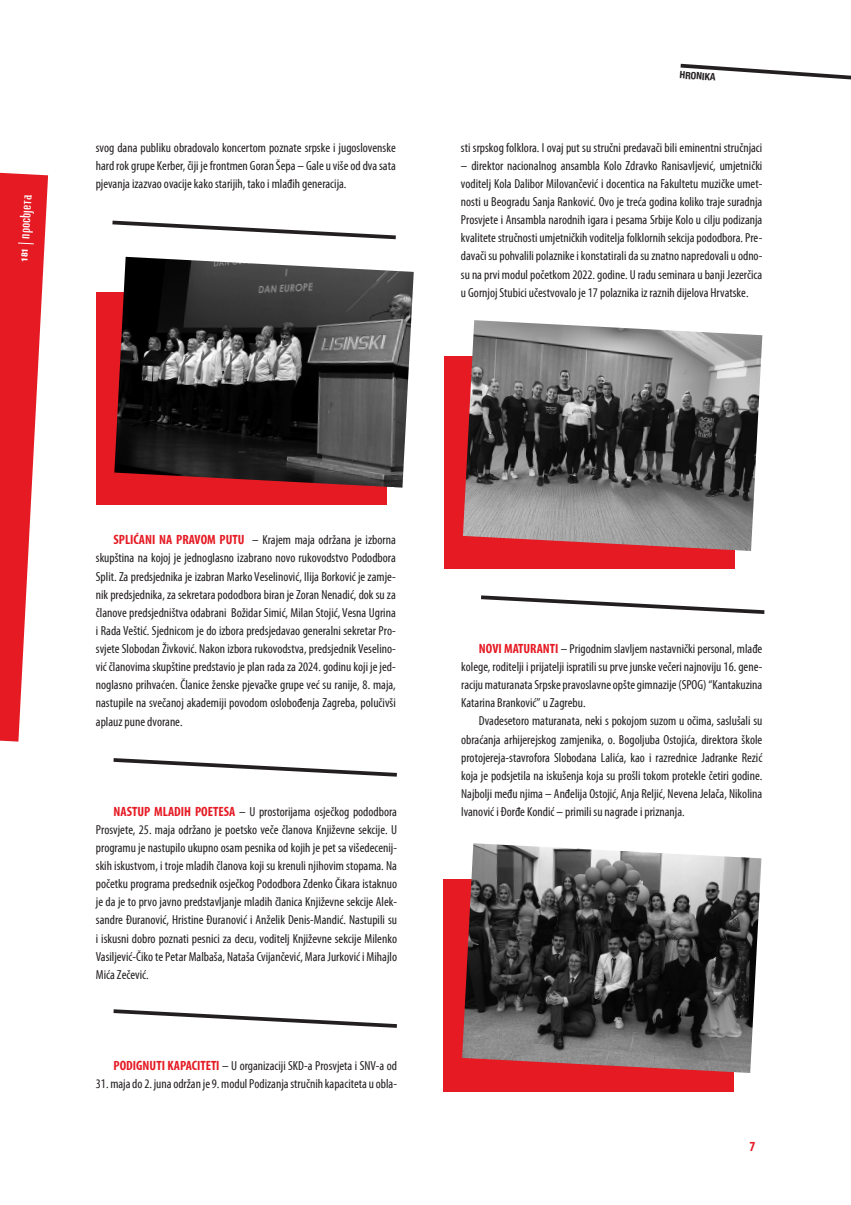
<style>
.page{position:relative;width:851px;height:1205px;background:#fff}
.page>*{position:absolute;margin:0;border:0;box-sizing:border-box;transform-origin:0 0}
.t1{font:13.75px "Bedrock Cirilica";color:#fff}
.t2{font:13.75px "cir MRD Deb Kond";color:#e51a23}
.t3{font:13.12px/18.1px "cir MRD Std Kond";color:#231f20;text-align:justify}
.t4{font:10px "cir HEL Vn Deb Kond";color:#231f20}
.s1{font-family:"cir MRD Deb Kond";font-size:13.5px;color:#e51a23}
</style>
<div class="page">
<svg style="left:680px;top:63px;width:170px;height:17px"></svg>
<svg style="left:112px;top:220px;width:284px;height:20px"></svg>
<div style="left:96px;top:292px;width:290px;height:213px;background:#e51a23"></div>
<img style="left:114px;top:257px;width:299px;height:231px">
<svg style="left:113px;top:758px;width:284px;height:19px"></svg>
<svg style="left:113px;top:1009px;width:284px;height:19px"></svg>
<div style="left:444px;top:356px;width:291px;height:212px;background:#e51a23"></div>
<img style="left:463px;top:320px;width:299px;height:231px">
<svg style="left:481px;top:595px;width:284px;height:19px"></svg>
<div style="left:443px;top:879px;width:291px;height:212px;background:#e51a23"></div>
<img style="left:462px;top:843px;width:299px;height:230px">
<svg style="left:0;top:172px;width:48px;height:569px"></svg>
<p class="t1" style="left:18px;top:238px;width:46px;rotate:-87deg">prosvjeta</p>
<p class="t4" style="left:680px;top:69px;width:37px;rotate:4deg">HRONIKA</p>
<p class="t3" style="left:96px;top:138px;width:301px">svog dana publiku obradovalo koncertom poznate srpske i jugoslovenske hard rok grupe Kerber, čiji je frontmen Goran Šepa – Gale u više od dva sata pjevanja izazvao ovacije kako starijih, tako i mlađih generacija.</p>
<p class="t3" style="left:461px;top:138px;width:303px">sti srpskog folklora. I ovaj put su stručni predavači bili eminentni stručnjaci</p>
<p class="t3" style="left:461px;top:157px;width:303px">– direktor nacionalnog ansambla Kolo Zdravko Ranisavljević, umjetnički voditelj Kola Dalibor Milovančević i docentica na Fakultetu muzičke umet&shy;nosti u Beogradu Sanja Ranković. Ovo je treća godina koliko traje suradnja Prosvjete i Ansambla narodnih igara i pesama Srbije Kolo u cilju podizanja kvalitete stručnosti umjetničkih voditelja folklornih sekcija pododbora. Pre&shy;davači su pohvalili polaznike i konstatirali da su znatno napredovali u odno&shy;su na prvi modul početkom 2022. godine. U radu seminara u banji Jezerčica u Gornjoj Stubici učestvovalo je 17 polaznika iz raznih dijelova Hrvatske.</p>
<p class="t3" style="left:96px;top:530px;width:301px;text-indent:18px"><span class="s1">SPLIĆANI NA PRAVOM PUTU</span> – Krajem maja održana je izborna skupština na kojoj je jednoglasno izabrano novo rukovodstvo Pododbora Split. Za predsjednika je izabran Marko Veselinović, Ilija Borković je zamje&shy;nik predsjednika, za sekretara pododbora biran je Zoran Nenadić, dok su za članove predsjedništva odabrani Božidar Simić, Milan Stojić, Vesna Ugrina i Rada Veštić. Sjednicom je do izbora predsjedavao generalni sekretar Pro&shy;svjete Slobodan Živković. Nakon izbora rukovodstva, predsjednik Veselino&shy;vić članovima skupštine predstavio je plan rada za 2024. godinu koji je jed&shy;noglasno prihvaćen. Članice ženske pjevačke grupe već su ranije, 8. maja, nastupile na svečanoj akademiji povodom oslobođenja Zagreba, polučivši aplauz pune dvorane.</p>
<p class="t3" style="left:96px;top:802px;width:302px;text-indent:18px"><span class="s1">NASTUP MLADIH POETESA</span> – U prostorijama osječkog pododbora Prosvjete, 25. maja održano je poetsko veče članova Književne sekcije. U programu je nastupilo ukupno osam pesnika od kojih je pet sa višedecenij&shy;skih iskustvom, i troje mladih članova koji su krenuli njihovim stopama. Na početku programa predsednik osječkog Pododbora Zdenko Čikara istaknuo je da je to prvo javno predstavljanje mladih članica Književne sekcije Alek&shy;sandre Đuranović, Hristine Đuranović i Anželik Denis-Mandić. Nastupili su i iskusni dobro poznati pesnici za decu, voditelj Književne sekcije Milenko Vasiljević-Čiko te Petar Malbaša, Nataša Cvijančević, Mara Jurković i Mihajlo Mića Zečević.</p>
<p class="t3" style="left:114px;top:1057px;width:285px"><span class="s1">PODIGNUTI KAPACITETI</span> – U organizaciji SKD-a Prosvjeta i SNV-a od</p>
<p class="t3" style="left:96px;top:1075px;width:302px">31. maja do 2. juna održan je 9. modul Podizanja stručnih kapaciteta u obla-</p>
<p class="t3" style="left:461px;top:640px;width:302px;text-indent:18px"><span class="s1">NOVI MATURANTI</span> – Prigodnim slavljem nastavnički personal, mlađe kolege, roditelji i prijatelji ispratili su prve junske večeri najnoviju 16. gene&shy;raciju maturanata Srpske pravoslavne opšte gimnazije (SPOG) “Kantakuzina Katarina Branković” u Zagrebu.</p>
<p class="t3" style="left:461px;top:712px;width:302px;text-indent:18px">Dvadesetoro maturanata, neki s pokojom suzom u očima, saslušali su obraćanja arhijerejskog zamjenika, o. Bogoljuba Ostojića, direktora škole protojereja-stavrofora Slobodana Lalića, kao i razrednice Jadranke Rezić koja je podsjetila na iskušenja koja su prošli tokom protekle četiri godine.<br>Najbolji među njima – Anđelija Ostojić, Anja Reljić, Nevena Jelača, Nikolina Ivanović i Đorđe Kondić – primili su nagrade i priznanja.</p>
<p class="t2" style="left:749px;top:1139px;width:7px">7</p>
</div>
